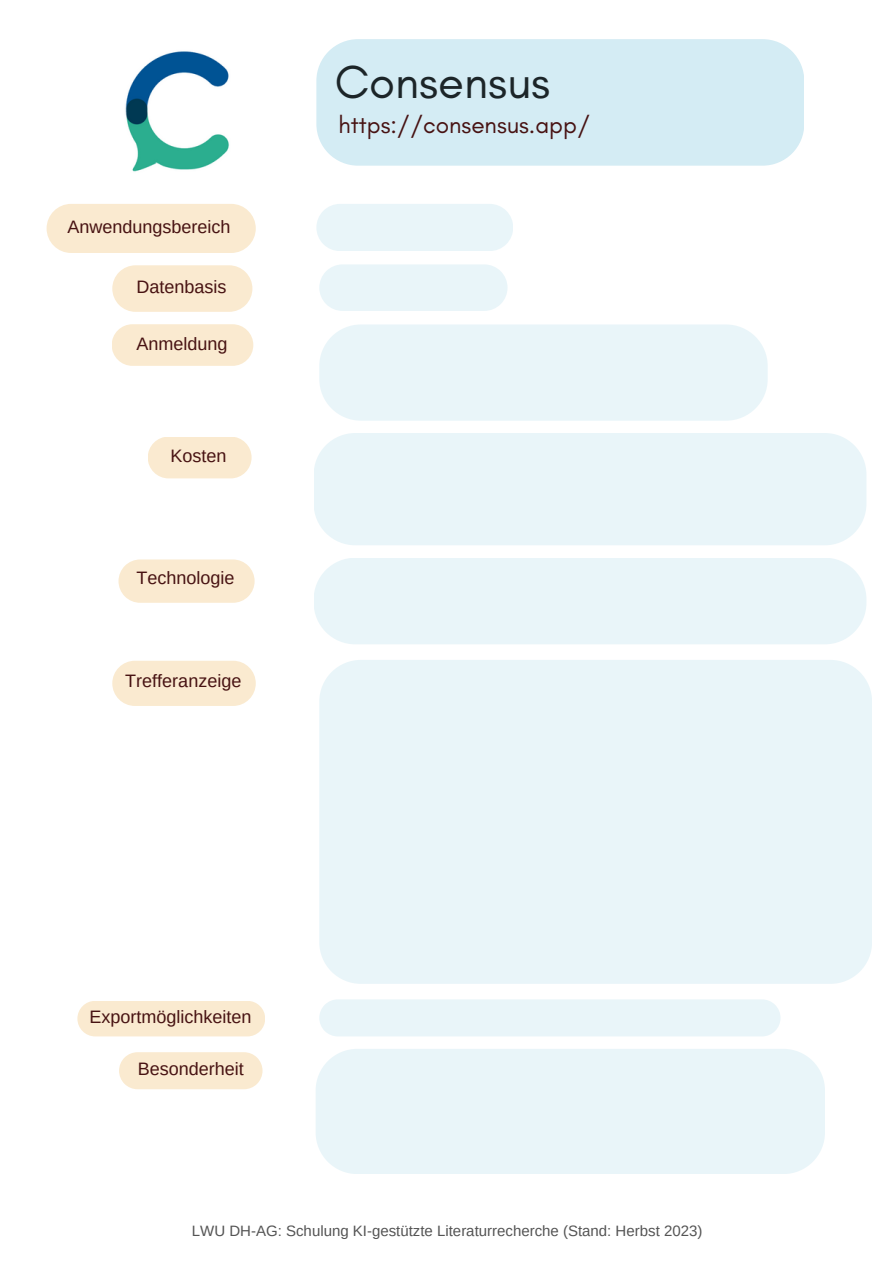
<style>
.page{position:relative;width:894px;height:1264px;background:#fff}
.page>*{position:absolute;margin:0;border:0;box-sizing:border-box;transform-origin:0 0}
.t1{font:47.25px "Glacial Indifference";color:#1c2528}
.t2{font:24.3px "Glacial Indifference";color:#471212}
.t3{font:18px "Arimo";color:#471212}
.t4{font:15px "Arimo";color:#545454}
</style>
<div class="page">
<div style="left:316px;top:39px;width:488px;height:127px;background:#d4ecf4"></div>
<div style="left:316px;top:204px;width:197px;height:47px;background:#e9f5f9"></div>
<div style="left:47px;top:204px;width:209px;height:49px;background:#faead0;border-radius:25px"></div>
<svg style="left:112px;top:265px;width:140px;height:47px;background:#faebd3"></svg>
<div style="left:112px;top:324px;width:141px;height:42px;background:#faead0;border-radius:21px"></div>
<svg style="left:319px;top:264px;width:188px;height:47px;background:#eaf5f9"></svg>
<div style="left:319px;top:324px;width:448px;height:97px;background:#e9f5f9"></div>
<div style="left:148px;top:436px;width:103px;height:42px;background:#faead0;border-radius:21px"></div>
<div style="left:314px;top:433px;width:552px;height:112px;background:#e9f5f9"></div>
<svg style="left:118px;top:559px;width:136px;height:44px;background:#faebd3"></svg>
<div style="left:314px;top:558px;width:552px;height:86px;background:#e9f5f9"></div>
<div style="left:112px;top:660px;width:144px;height:46px;background:#faead0;border-radius:23px"></div>
<div style="left:77px;top:1000px;width:188px;height:36px;background:#faead0;border-radius:18px"></div>
<svg style="left:119px;top:1052px;width:143px;height:37px;background:#faebd2"></svg>
<div style="left:319px;top:660px;width:552px;height:323px;background:#e9f5f9"></div>
<div style="left:319px;top:999px;width:461px;height:37px;background:#e9f5f9"></div>
<div style="left:316px;top:1049px;width:508px;height:125px;background:#e9f5f9"></div>
<img style="left:125px;top:51px;width:104px;height:121px">
<p class="t3" style="left:67px;top:217px;width:165px">Anwendungsbereich</p>
<p class="t3" style="left:136px;top:277px;width:92px">Datenbasis</p>
<p class="t3" style="left:136px;top:333px;width:93px">Anmeldung</p>
<p class="t3" style="left:170px;top:445px;width:57px">Kosten</p>
<p class="t3" style="left:136px;top:567px;width:100px">Technologie</p>
<p class="t3" style="left:125px;top:670px;width:117px">Trefferanzeige</p>
<p class="t1" style="left:334px;top:53px;width:217px">Consensus</p>
<p class="t2" style="left:338px;top:109px;width:253px">https://consensus.app/</p>
<p class="t3" style="left:89px;top:1006px;width:163px">Exportmöglichkeiten</p>
<p class="t3" style="left:138px;top:1058px;width:108px">Besonderheit</p>
<p class="t4" style="left:192px;top:1221px;width:512px">LWU DH-AG: Schulung KI-gestützte Literaturrecherche (Stand: Herbst 2023)</p>
</div>
